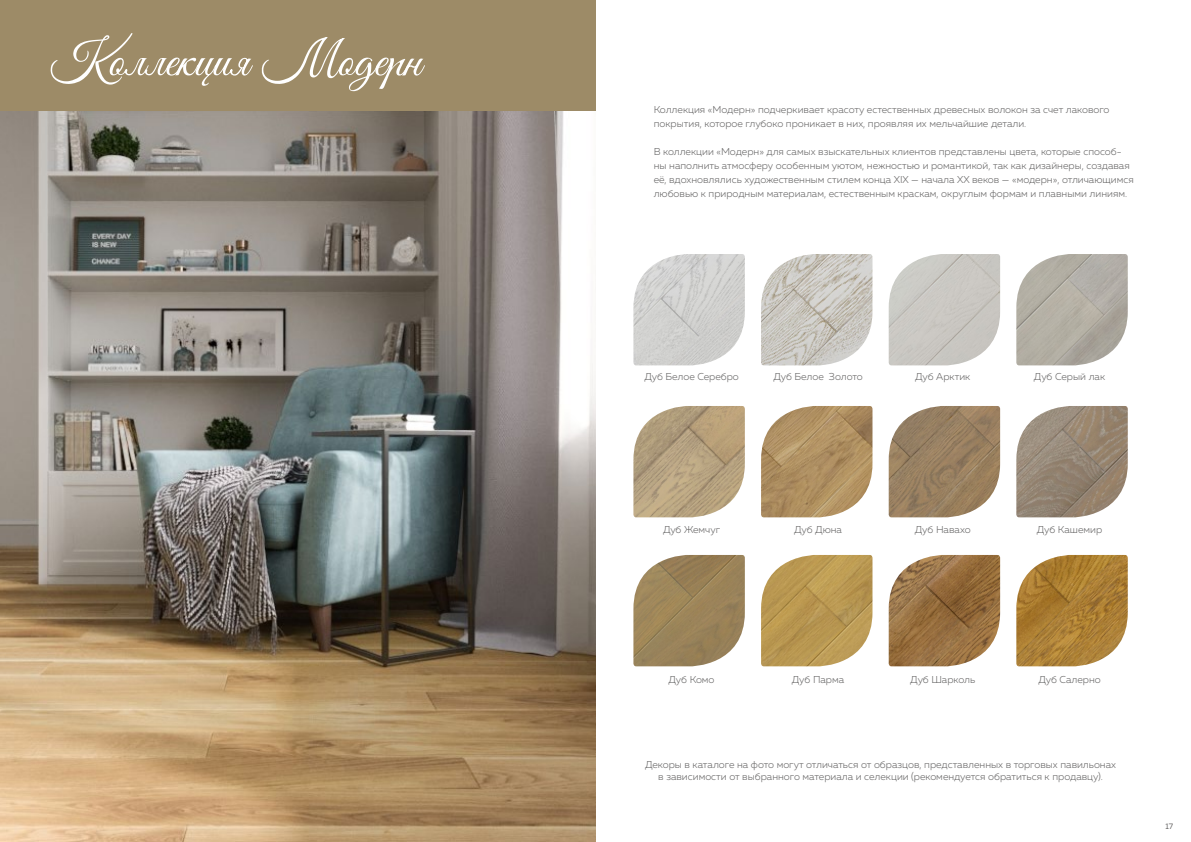
<style>
.page{position:relative;width:1191px;height:842px;background:#fff}
.page>*{position:absolute;margin:0;border:0;box-sizing:border-box;transform-origin:0 0}
.t1{font:50px "Good Vibes Pro";color:#fff}
.t2{font:300 10px/14px "Muller";color:#646363}
.t3{font:8px "Muller";color:#646363}
</style>
<div class="page">
<div style="left:0;top:0;width:595px;height:112px;background:#9d8b67"></div>
<img style="left:0;top:112px;width:595px;height:730px">
<img style="left:633px;top:254px;width:112px;height:111px">
<img style="left:633px;top:406px;width:112px;height:111px">
<img style="left:633px;top:555px;width:112px;height:111px">
<img style="left:888px;top:254px;width:112px;height:111px">
<img style="left:888px;top:406px;width:112px;height:111px">
<img style="left:888px;top:555px;width:112px;height:111px">
<img style="left:1016px;top:254px;width:111px;height:111px">
<img style="left:1016px;top:406px;width:111px;height:111px">
<img style="left:1016px;top:555px;width:111px;height:111px">
<img style="left:761px;top:254px;width:111px;height:111px">
<img style="left:761px;top:406px;width:111px;height:111px">
<img style="left:761px;top:555px;width:111px;height:111px">
<h1 class="t1" style="left:51px;top:29px;width:371px">Коллекция Модерн</h1>
<p class="t2" style="left:653px;top:102px;width:457px">Коллекция «Модерн» подчеркивает красоту естественных древесных волокон за счет лакового покрытия, которое глубоко проникает в них, проявляя их мельчайшие детали.</p>
<p class="t2" style="left:653px;top:144px;width:482px">В коллекции «Модерн» для самых взыскательных клиентов представлены цвета, которые способ&shy;ны наполнить атмосферу особенным уютом, нежностью и романтикой, так как дизайнеры, создавая её, вдохновлялись художественным стилем конца XIX — начала XX веков — «модерн», отличающимся любовью к природным материалам, естественным краскам, округлым формам и плавными линиям.</p>
<p class="t2" style="left:644px;top:369px;width:96px">Дуб Белое Серебро</p>
<p class="t2" style="left:915px;top:369px;width:57px">Дуб Арктик</p>
<p class="t2" style="left:1034px;top:369px;width:73px">Дуб Серый лак</p>
<p class="t2" style="left:773px;top:369px;width:91px">Дуб Белое Золото</p>
<p class="t2" style="left:663px;top:522px;width:59px">Дуб Жемчуг</p>
<p class="t2" style="left:794px;top:522px;width:49px">Дуб Дюна</p>
<p class="t2" style="left:915px;top:522px;width:57px">Дуб Навахо</p>
<p class="t2" style="left:1036px;top:522px;width:67px">Дуб Кашемир</p>
<p class="t2" style="left:668px;top:673px;width:47px">Дуб Комо</p>
<p class="t2" style="left:792px;top:673px;width:54px">Дуб Парма</p>
<p class="t2" style="left:910px;top:673px;width:66px">Дуб Шарколь</p>
<p class="t2" style="left:1038px;top:673px;width:64px">Дуб Салерно</p>
<p class="t2" style="left:645px;top:759px;width:472px;line-height:12px;text-align:center">Декоры в каталоге на фото могут отличаться от образцов, представленных в торговых павильонах в зависимости от выбранного материала и селекции (рекомендуется обратиться к продавцу).</p>
<p class="t3" style="left:1165px;top:821px;width:9px">17</p>
</div>
